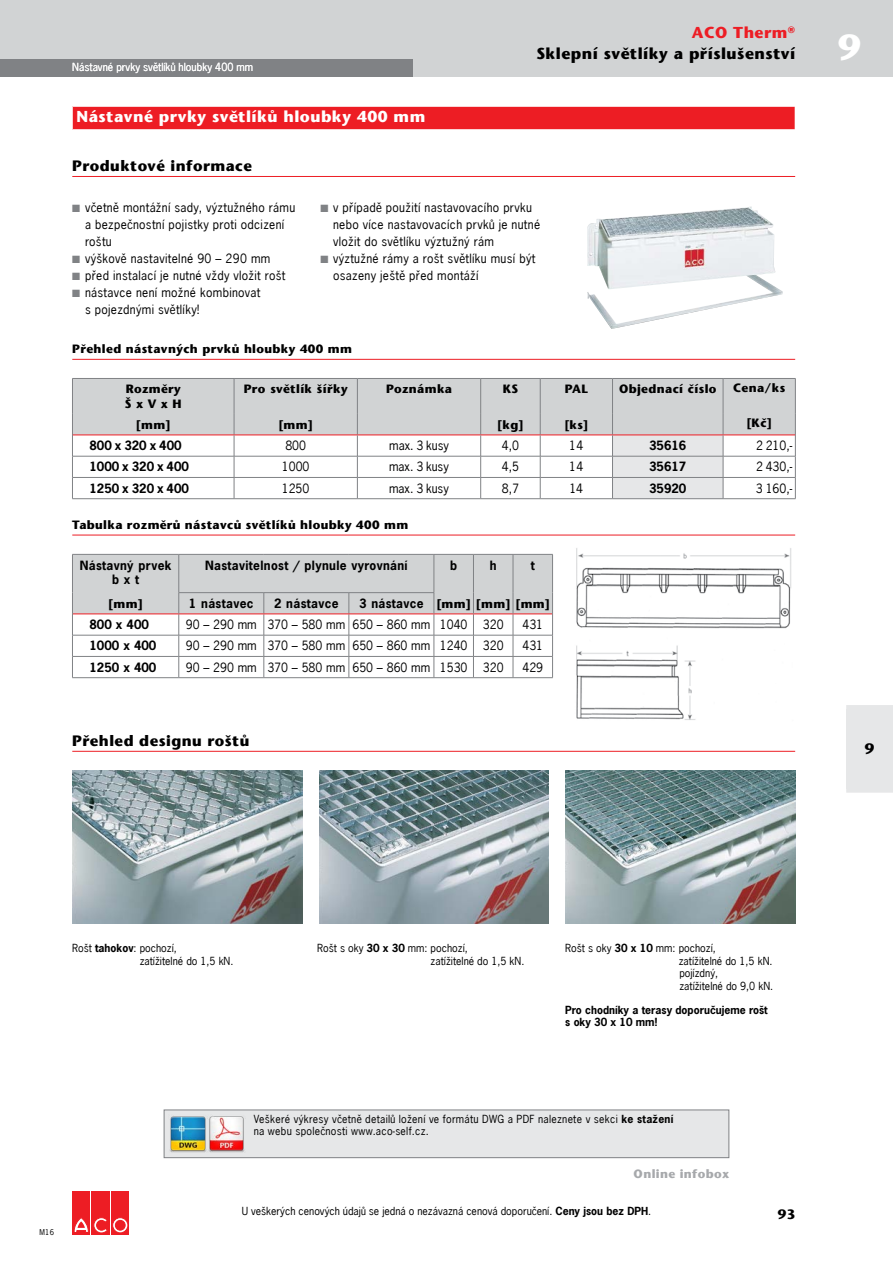
<style>
.page{position:relative;width:893px;height:1263px;background:#fff}
.page>*{position:absolute;margin:0;border:0;box-sizing:border-box;transform-origin:0 0}
.t1{font:700 36px "Stone Sans";color:#fff}
.t2{font:700 15.75px/21px "Stone Sans";letter-spacing:.03em;color:#000;text-align:right}
.t3{font:700 15.75px "Stone Sans";letter-spacing:.03em;color:#fff}
.t4{font:700 15px "Stone Sans";letter-spacing:.03em;color:#000}
.t5{font:700 13.5px "Stone Sans";color:#000}
.t6{font:12px/17px "News Gothic";letter-spacing:.025em;color:#000}
.t7{font:700 12px/14.4px "Stone Sans";letter-spacing:.03em;color:#000}
.t8{font:700 12px/14.4px "News Gothic";letter-spacing:.03em;color:#000;text-align:center}
.t9{font:12px "News Gothic";color:#000}
.t10{font:700 12px "News Gothic";color:#000}
.t11{font:700 12px "Stone Sans";letter-spacing:.03em;color:#a7a9ac}
.t12{font:10.5px/12.5px "News Gothic";color:#000}
.t13{font:10.5px/12.6px "News Gothic";letter-spacing:.025em;color:#000}
.t14{font:700 10.5px/12px "News Gothic";color:#000}
.t15{font:10.5px "News Gothic";letter-spacing:.005em;color:#fff}
.t16{font:7.5px "News Gothic";color:#000}
.s1{color:#ed1d24}
.s2{color:#808285}
.s3{font-family:"News Gothic"}
.s4{font-weight:700}
</style>
<div class="page">
<div style="left:0;top:0;width:893px;height:77px;background:#d1d3d4"></div>
<div style="left:72px;top:1191px;width:18px;height:43px;background:#ed1d24"></div>
<svg style="left:74px;top:1218px;width:14px;height:14px"></svg>
<div style="left:92px;top:1191px;width:18px;height:43px;background:#ed1d24"></div>
<svg style="left:94px;top:1217px;width:13px;height:16px"></svg>
<div style="left:111px;top:1191px;width:18px;height:43px;background:#ed1d24"></div>
<svg style="left:113px;top:1218px;width:15px;height:15px"></svg>
<div style="left:113px;top:1217px;width:15px;height:16px;border:1px solid #ed1d24;border-radius:50%"></div>
<div style="left:115px;top:1220px;width:10px;height:10px;background:#ed1d24;border-radius:50%"></div>
<div style="left:115px;top:1220px;width:10px;height:10px;border:1px solid #ed1d24;border-radius:50%"></div>
<div style="left:846px;top:709px;width:47px;height:79px;background:#e6e7e8"></div>
<div style="left:846px;top:705px;width:47px;height:8px;background:#e6e7e8"></div>
<div style="left:846px;top:784px;width:47px;height:9px;background:#e6e7e8"></div>
<div style="left:0;top:60px;width:412px;height:17px;background:#808285"></div>
<img style="left:72px;top:771px;width:230px;height:153px">
<img style="left:319px;top:771px;width:230px;height:153px">
<img style="left:566px;top:771px;width:229px;height:153px">
<div style="left:72px;top:106px;width:723px;height:24px;background:#ed1d24"></div>
<hr style="left:72px;top:106px;width:723px;height:1px;background:#fff">
<svg style="left:72px;top:106px;width:1px;height:23px"></svg>
<hr style="left:72px;top:129px;width:723px;height:1px;background:#fff">
<hr style="left:72px;top:176px;width:723px;height:1px;background:#ed1d24">
<hr style="left:72px;top:359px;width:723px;height:1px;background:#ed1d24">
<svg style="left:72px;top:378px;width:724px;height:121px"></svg>
<hr style="left:72px;top:498px;width:162px;height:1px;background:#808285">
<hr style="left:234px;top:498px;width:123px;height:1px;background:#808285">
<hr style="left:357px;top:498px;width:124px;height:1px;background:#808285">
<hr style="left:481px;top:498px;width:59px;height:1px;background:#808285">
<hr style="left:540px;top:498px;width:72px;height:1px;background:#808285">
<hr style="left:612px;top:498px;width:111px;height:1px;background:#808285">
<hr style="left:723px;top:498px;width:72px;height:1px;background:#808285">
<hr style="left:72px;top:535px;width:723px;height:1px;background:#ed1d24">
<hr style="left:72px;top:677px;width:107px;height:1px;background:#808285">
<hr style="left:179px;top:677px;width:85px;height:1px;background:#808285">
<hr style="left:264px;top:677px;width:85px;height:1px;background:#808285">
<hr style="left:349px;top:677px;width:85px;height:1px;background:#808285">
<hr style="left:434px;top:677px;width:39px;height:1px;background:#808285">
<hr style="left:473px;top:677px;width:40px;height:1px;background:#808285">
<hr style="left:513px;top:677px;width:40px;height:1px;background:#808285">
<svg style="left:72px;top:554px;width:481px;height:123px"></svg>
<hr style="left:72px;top:751px;width:723px;height:1px;background:#ed1d24">
<img style="left:587px;top:271px;width:196px;height:58px">
<img style="left:587px;top:206px;width:188px;height:83px">
<img style="left:576px;top:548px;width:216px;height:172px">
<div style="left:164px;top:1110px;width:565px;height:48px;background:#e6e7e8"></div>
<div style="left:164px;top:1109px;width:565px;height:49px;border:1px solid #808285"></div>
<img style="left:169px;top:1116px;width:76px;height:37px">
<p class="t15" style="left:72px;top:60px;width:182px">Nástavné prvky světlíků hloubky 400 mm</p>
<h2 class="t2" style="left:536px;top:22px;width:260px"><span class="s1">ACO Therm</span><sup>®<br></sup>Sklepní světlíky a příslušenství</h2>
<h2 class="t3" style="left:77px;top:107px;width:350px">Nástavné prvky světlíků hloubky 400 mm</h2>
<p class="t4" style="left:72px;top:157px;width:181px">Produktové informace</p>
<p class="t6" style="left:85px;top:199px;width:212px;text-indent:-13px"><span class="s2">■</span> včetně montážní sady, výztužného rámu a bezpečnostní pojistky proti odcizení roštu</p>
<p class="t6" style="left:72px;top:250px;width:200px"><span class="s2">■</span> výškově nastavitelné 90 – 290 mm</p>
<p class="t6" style="left:72px;top:267px;width:215px"><span class="s2">■</span> před instalací je nutné vždy vložit rošt</p>
<p class="t6" style="left:85px;top:284px;width:177px;text-indent:-13px"><span class="s2">■</span> nástavce není možné kombinovat s pojezdnými světlíky!</p>
<p class="t6" style="left:333px;top:199px;width:209px;text-indent:-13px"><span class="s2">■</span> v případě použití nastavovacího prvku nebo více nastavovacích prvků je nutné vložit do světlíku výztužný rám</p>
<p class="t6" style="left:333px;top:250px;width:204px;text-indent:-13px"><span class="s2">■</span> výztužné rámy a rošt světlíku musí být osazeny ještě před montáží</p>
<p class="t7" style="left:72px;top:342px;width:281px">Přehled nástavných prvků hloubky 400 mm</p>
<p class="t7" style="left:125px;top:382px;width:58px">Rozměry<br>Š x V x H</p>
<p class="t7" style="left:244px;top:382px;width:105px">Pro světlík šířky</p>
<p class="t7" style="left:386px;top:382px;width:67px">Poznámka</p>
<p class="t7" style="left:503px;top:382px;width:17px">KS</p>
<p class="t7" style="left:565px;top:382px;width:25px">PAL</p>
<p class="t7" style="left:619px;top:382px;width:99px">Objednací číslo</p>
<p class="t7" style="left:733px;top:380px;width:54px">Cena/ks</p>
<p class="t7" style="left:136px;top:417px;width:36px">[mm]</p>
<p class="t7" style="left:278px;top:418px;width:36px">[mm]</p>
<p class="t7" style="left:497px;top:418px;width:28px">[kg]</p>
<p class="t7" style="left:564px;top:418px;width:25px">[ks]</p>
<p class="t7" style="left:746px;top:416px;width:27px">[Kč]</p>
<p class="t10" style="left:89px;top:438px;width:94px">800 x 320 x 400</p>
<p class="t6" style="left:285px;top:437px;width:22px">800</p>
<p class="t6" style="left:389px;top:437px;width:61px">max. 3 kusy</p>
<p class="t6" style="left:502px;top:437px;width:19px">4,0</p>
<p class="t6" style="left:569px;top:437px;width:16px">14</p>
<p class="t8" style="left:649px;top:438px;width:39px">35616</p>
<p class="t6" style="left:756px;top:437px;width:38px">2 210,-</p>
<p class="t10" style="left:89px;top:459px;width:101px">1000 x 320 x 400</p>
<p class="t6" style="left:282px;top:458px;width:29px">1000</p>
<p class="t6" style="left:389px;top:458px;width:61px">max. 3 kusy</p>
<p class="t6" style="left:502px;top:458px;width:19px">4,5</p>
<p class="t6" style="left:569px;top:458px;width:16px">14</p>
<p class="t8" style="left:649px;top:459px;width:39px">35617</p>
<p class="t6" style="left:756px;top:458px;width:38px">2 430,-</p>
<p class="t10" style="left:89px;top:480px;width:101px">1250 x 320 x 400</p>
<p class="t6" style="left:282px;top:480px;width:29px">1250</p>
<p class="t6" style="left:389px;top:480px;width:61px">max. 3 kusy</p>
<p class="t6" style="left:502px;top:480px;width:19px">8,7</p>
<p class="t6" style="left:569px;top:480px;width:15px">14</p>
<p class="t8" style="left:649px;top:481px;width:39px">35920</p>
<p class="t6" style="left:756px;top:480px;width:38px">3 160,-</p>
<p class="t7" style="left:72px;top:518px;width:338px">Tabulka rozměrů nástavců světlíků hloubky 400 mm</p>
<p class="t8" style="left:80px;top:558px;width:93px">Nástavný prvek b x t</p>
<p class="t8" style="left:205px;top:558px;width:204px">Nastavitelnost / plynule vyrovnání</p>
<p class="t8" style="left:450px;top:558px;width:9px">b</p>
<p class="t8" style="left:490px;top:558px;width:8px">h</p>
<p class="t8" style="left:531px;top:558px;width:5px">t</p>
<p class="t7" style="left:108px;top:596px;width:36px">[mm]</p>
<p class="t8" style="left:189px;top:596px;width:66px">1 nástavec</p>
<p class="t8" style="left:274px;top:596px;width:66px">2 nástavce</p>
<p class="t7" style="left:359px;top:596px;width:193px"><span class="s3">3 nástavce</span> [mm] [mm] [mm]</p>
<p class="t8" style="left:89px;top:617px;width:61px">800 x 400</p>
<p class="t9" style="left:186px;top:617px;width:283px">90 – 290 mm 370 – 580 mm 650 – 860 mm 1040</p>
<p class="t6" style="left:483px;top:616px;width:22px">320</p>
<p class="t6" style="left:522px;top:616px;width:22px">431</p>
<p class="t8" style="left:89px;top:638px;width:68px">1000 x 400</p>
<p class="t9" style="left:186px;top:638px;width:283px">90 – 290 mm 370 – 580 mm 650 – 860 mm 1240</p>
<p class="t6" style="left:483px;top:637px;width:22px">320</p>
<p class="t6" style="left:522px;top:637px;width:22px">431</p>
<p class="t8" style="left:89px;top:660px;width:68px">1250 x 400</p>
<p class="t9" style="left:186px;top:659px;width:283px">90 – 290 mm 370 – 580 mm 650 – 860 mm 1530</p>
<p class="t6" style="left:483px;top:659px;width:22px">320</p>
<p class="t6" style="left:522px;top:659px;width:22px">429</p>
<p class="t4" style="left:72px;top:732px;width:179px">Přehled designu roštů</p>
<h1 class="t1" style="left:838px;top:25px;width:24px">9</h1>
<p class="t4" style="left:865px;top:740px;width:11px">9</p>
<p class="t12" style="left:140px;top:942px;width:95px;text-indent:-67px">Rošt <span class="s4">tahokov</span>: pochozí,<br>zatížitelné do 1,5 kN.</p>
<p class="t12" style="left:431px;top:942px;width:95px;text-indent:-113px">Rošt s oky <span class="s4">30 x 30</span> mm: pochozí,<br>zatížitelné do 1,5 kN.</p>
<p class="t12" style="left:679px;top:942px;width:96px;text-indent:-113px">Rošt s oky <span class="s4">30 x 10</span> mm: pochozí,<br>zatížitelné do 1,5 kN. pojízdný,<br>zatížitelné do 9,0 kN.</p>
<p class="t14" style="left:565px;top:1003px;width:204px">Pro chodníky a terasy doporučujeme rošt s oky 30 x 10 mm!</p>
<p class="t16" style="left:39px;top:1227px;width:16px">M16</p>
<p class="t13" style="left:254px;top:1112px;width:421px">Veškeré výkresy včetně detailů ložení ve formátu DWG a PDF naleznete v sekci <span class="s4">ke stažení </span>na webu společnosti www.aco-self.cz.</p>
<p class="t11" style="left:634px;top:1166px;width:97px">Online infobox</p>
<p class="t12" style="left:242px;top:1205px;width:411px">U veškerých cenových údajů se jedná o nezávazná cenová doporučení. <span class="s4">Ceny jsou bez DPH</span>.</p>
<p class="t5" style="left:778px;top:1206px;width:19px">93</p>
</div>
